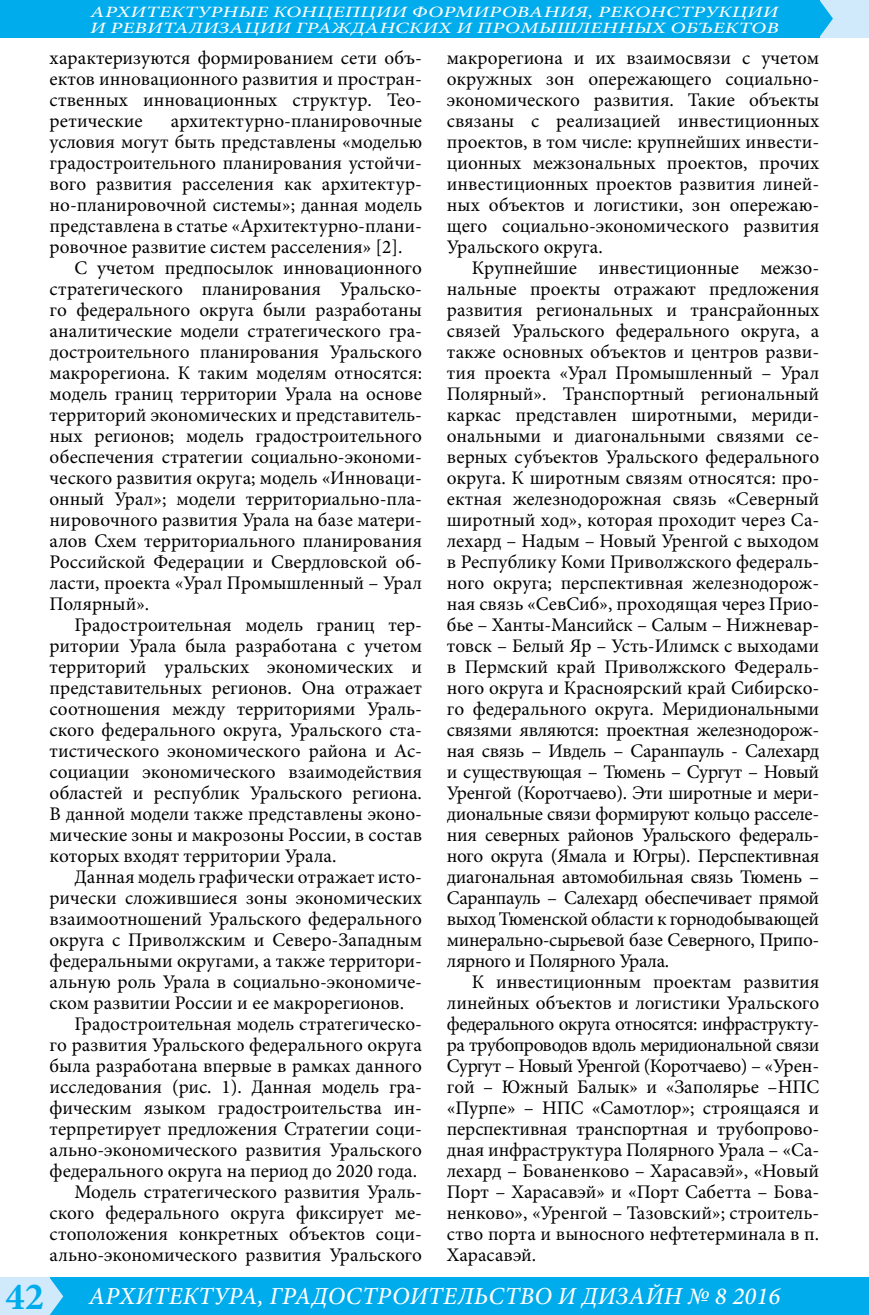
<style>
.page{position:relative;width:869px;height:1315px;background:#fff}
.page>*{position:absolute;margin:0;border:0;box-sizing:border-box;transform-origin:0 0}
.t1{font:italic 500 24.5px "Minion Pro";letter-spacing:.01em;color:#fff}
.t2{font:19.25px/21px "Minion Pro";color:#000;text-align:justify}
.t3{font:italic 500 15.75px/15.8px "Minion Pro";letter-spacing:.01em;color:#fff;scale:1.33 1}
.s1{font-weight:700;font-style:normal;font-size:38.5px;color:#00acec}
</style>
<div class="page">
<div style="left:46px;top:1277px;width:822px;height:38px;background:#00acec"></div>
<div style="left:819px;top:0;width:49px;height:37px;background:#d0eafb"></div>
<div style="left:0;top:1277px;width:50px;height:38px;background:#d0eafb"></div>
<div style="left:0;top:0;width:819px;height:37px;background:#00acec"></div>
<svg style="left:50px;top:1278px;width:13px;height:37px"></svg>
<svg style="left:819px;top:0;width:13px;height:37px"></svg>
<p class="t3" style="left:90px;top:4px;width:519px">АРХИТЕКТУРНЫЕ КОНЦЕПЦИИ ФОРМИРОВАНИЯ, РЕКОНСТРУКЦИИ<br>И РЕВИТАЛИЗАЦИИ ГРАЖДАНСКИХ И ПРОМЫШЛЕННЫХ ОБЪЕКТОВ</p>
<p class="t2" style="left:50px;top:47px;width:374px">характеризуются формированием сети объ&shy;ектов инновационного развития и простран&shy;ственных инновационных структур. Тео&shy;ретические</p>
<p class="t2" style="left:50px;top:110px;width:374px;text-indent:121px">архитектурно-планировочные условия могут быть представлены «моделью градостроительного планирования устойчи&shy;вого развития расселения как архитектур&shy;но-планировочной системы»; данная модель представлена в статье «Архитектурно-плани&shy;ровочное развитие систем расселения» [2].</p>
<p class="t2" style="left:50px;top:257px;width:374px;text-indent:25px">С учетом предпосылок инновационного стратегического планирования Уральско&shy;го федерального округа были разработаны аналитические модели стратегического гра&shy;достроительного планирования Уральского макрорегиона. К таким моделям относятся: модель границ территории Урала на основе территорий экономических и представитель&shy;ных регионов; модель градостроительного обеспечения стратегии социально-экономи&shy;ческого развития округа; модель «Инноваци&shy;онный Урал»; модели территориально-пла&shy;нировочного развития Урала на базе матери&shy;алов Схем территориального планирования Российской Федерации и Свердловской об&shy;ласти, проекта «Урал Промышленный – Урал Полярный».</p>
<p class="t2" style="left:50px;top:614px;width:374px;text-indent:25px">Градостроительная модель границ тер&shy;ритории Урала была разработана с учетом территорий уральских экономических и представительных регионов. Она отражает соотношения между территориями Ураль&shy;ского федерального округа, Уральского ста&shy;тистического экономического района и Ас&shy;социации экономического взаимодействия областей и республик Уральского региона.<br>В данной модели также представлены эконо&shy;мические зоны и макрозоны России, в состав которых входят территории Урала.</p>
<p class="t2" style="left:50px;top:866px;width:374px;text-indent:25px">Данная модель графически отражает исто&shy;рически сложившиеся зоны экономических взаимоотношений Уральского федерального округа с Приволжским и Северо-Западным федеральными округами, а также территори&shy;альную роль Урала в социально-экономиче&shy;ском развитии России и ее макрорегионов.</p>
<p class="t2" style="left:50px;top:1013px;width:374px;text-indent:25px">Градостроительная модель стратегическо&shy;го развития Уральского федерального округа была разработана впервые в рамках данного исследования (рис. 1). Данная модель гра&shy;фическим языком градостроительства ин&shy;терпретирует предложения Стратегии соци&shy;ально-экономического развития Уральского федерального округа на период до 2020 года.</p>
<p class="t2" style="left:50px;top:1181px;width:374px;text-indent:25px">Модель стратегического развития Ураль&shy;ского федерального округа фиксирует ме&shy;стоположения конкретных объектов соци&shy;ально-экономического развития Уральского</p>
<p class="t2" style="left:446px;top:47px;width:374px">макрорегиона и их взаимосвязи с учетом окружных зон опережающего социально&shy;экономического развития. Такие объекты связаны с реализацией инвестиционных проектов, в том числе: крупнейших инвести&shy;ционных межзональных проектов, прочих инвестиционных проектов развития линей&shy;ных объектов и логистики, зон опережаю&shy;щего социально-экономического развития Уральского округа.</p>
<p class="t2" style="left:446px;top:257px;width:374px;text-indent:25px">Крупнейшие инвестиционные межзо&shy;нальные проекты отражают предложения развития региональных и трансрайонных связей Уральского федерального округа, а также основных объектов и центров разви&shy;тия проекта «Урал Промышленный – Урал Полярный». Транспортный региональный каркас представлен широтными, мериди&shy;ональными и диагональными связями се&shy;верных субъектов Уральского федерального округа. К широтным связям относятся: про&shy;ектная железнодорожная связь «Северный широтный ход», которая проходит через Са&shy;лехард – Надым – Новый Уренгой с выходом в Республику Коми Приволжского федераль&shy;ного округа; перспективная железнодорож&shy;ная связь «СевСиб», проходящая через Прио&shy;бье – Ханты-Мансийск – Салым – Нижневар&shy;товск – Белый Яр – Усть-Илимск с выходами в Пермский край Приволжского Федераль&shy;ного округа и Красноярский край Сибирско&shy;го федерального округа. Меридиональными связями являются: проектная железнодорож&shy;ная связь – Ивдель – Саранпауль - Салехард и существующая – Тюмень – Сургут – Новый Уренгой (Коротчаево). Эти широтные и мери&shy;диональные связи формируют кольцо расселе&shy;ния северных районов Уральского федераль&shy;ного округа (Ямала и Югры). Перспективная диагональная автомобильная связь Тюмень – Саранпауль – Салехард обеспечивает прямой выход Тюменской области к горнодобывающей минерально-сырьевой базе Северного, Припо&shy;лярного и Полярного Урала.</p>
<p class="t2" style="left:446px;top:971px;width:374px;text-indent:25px">К инвестиционным проектам развития линейных объектов и логистики Уральского федерального округа относятся: инфраструкту&shy;ра трубопроводов вдоль меридиональной связи Сургут – Новый Уренгой (Коротчаево) – «Урен&shy;гой – Южный Балык» и «Заполярье –НПС «Пурпе» – НПС «Самотлор»; строящаяся и перспективная транспортная и трубопрово&shy;дная инфраструктура Полярного Урала – «Са&shy;лехард – Бованенково – Харасавэй», «Новый Порт – Харасавэй» и «Порт Сабетта – Бова&shy;ненково», «Уренгой – Тазовский»; строитель&shy;ство порта и выносного нефтетерминала в п.<br>Харасавэй.</p>
<p class="t1" style="left:6px;top:1279px;width:775px"><span class="s1">42</span> АРХИТЕКТУРА, ГРАДОСТРОИТЕЛЬСТВО И ДИЗАЙН № 8 2016</p>
</div>
